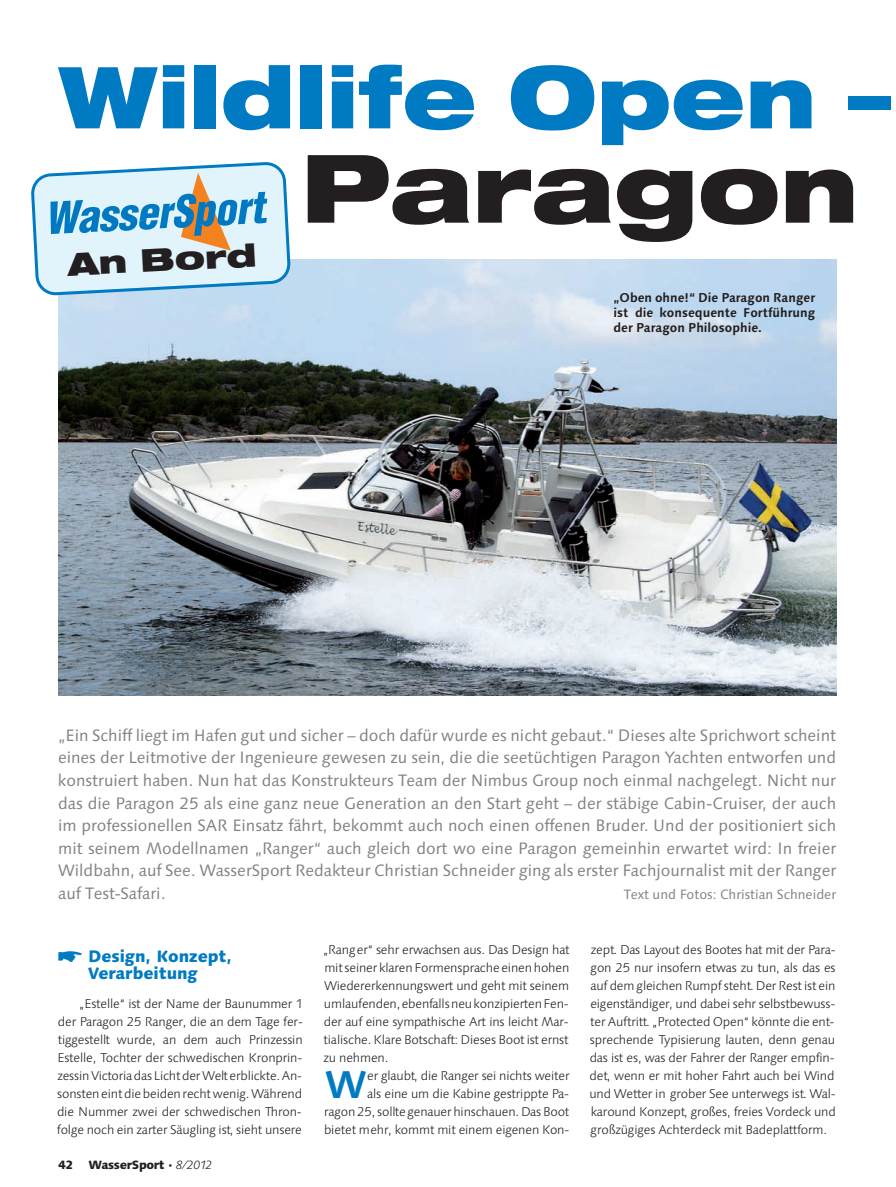
<style>
.page{position:relative;width:896px;height:1187px;background:#fff}
.page>*{position:absolute;margin:0;border:0;box-sizing:border-box;transform-origin:0 0}
.t1{font:900 expanded 94.5px "Helvetica Neue";color:#231f20}
.t2{font:900 expanded 85.5px "Helvetica Neue";color:#007bc3}
.t3{font:700 38.55px "Linotype Syntax";color:#007bc3}
.t4{font:900 expanded 31.5px "Helvetica Neue";color:#231f20;scale:1.1 1}
.t5{font:16.5px/22.5px "Linotype Syntax";color:#808285;text-align:justify}
.t6{font:800 16.5px/17.1px "Linotype Syntax";letter-spacing:-.005em;color:#007bc3}
.t7{font:13.5px "Linotype Syntax";color:#808285}
.t8{font:300 12.75px/18px "Linotype Syntax";letter-spacing:-.015em;color:#231f20;text-align:justify}
.t9{font:700 12.75px/15px "Linotype Syntax";color:#231f20;text-align:justify}
.t10{font:800 12px "Linotype Syntax";letter-spacing:-.03em;color:#231f20}
.s1{font-weight:300;font-style:italic}
</style>
<div class="page">
<img style="left:58px;top:260px;width:778px;height:435px">
<svg style="left:31px;top:162px;width:260px;height:134px;background:#badaea"></svg>
<p class="t2" style="left:58px;top:65px;width:834px">Wildlife Open –</p>
<p class="t1" style="left:301px;top:152px;width:559px">Paragon</p>
<p class="t4" style="left:67px;top:252px;width:173px;rotate:-3deg">An Bord</p>
<p class="t9" style="left:613px;top:292px;width:203px">„Oben ohne!“ Die Paragon Ranger ist die konsequente Fortführung der Paragon Philosophie.</p>
<p class="t5" style="left:58px;top:725px;width:780px">„Ein Schiff liegt im Hafen gut und sicher – doch dafür wurde es nicht gebaut.“ Dieses alte Sprichwort scheint eines der Leitmotive der Ingenieure gewesen zu sein, die die seetüchtigen Paragon Yachten entworfen und konstruiert haben. Nun hat das Konstrukteurs Team der Nimbus Group noch einmal nachgelegt. Nicht nur das die Paragon 25 als eine ganz neue Generation an den Start geht – der stäbige Cabin-Cruiser, der auch im professionellen SAR Einsatz fährt, bekommt auch noch einen offenen Bruder. Und der positioniert sich mit seinem Modellnamen „Ranger“ auch gleich dort wo eine Paragon gemeinhin erwartet wird: In freier Wildbahn, auf See. WasserSport Redakteur Christian Schneider ging als erster Fachjournalist mit der Ranger auf Test-Safari.</p>
<p class="t7" style="left:624px;top:888px;width:214px">Text und Fotos: Christian Schneider</p>
<p class="t6" style="left:88px;top:948px;width:145px">Design, Konzept,<br>Verarbeitung</p>
<p class="t8" style="left:57px;top:995px;width:248px;text-indent:22px">„Estelle“ ist der Name der Baunummer 1 der Paragon 25 Ranger, die an dem Tage fer&shy;tiggestellt wurde, an dem auch Prinzessin Estelle, Tochter der schwedischen Kronprin&shy;zessin Victoria das Licht der Welt erblickte. An&shy;sonsten eint die beiden recht wenig. Während die Nummer zwei der schwedischen Thron&shy;folge noch ein zarter Säugling ist, sieht unsere</p>
<p class="t10" style="left:58px;top:1159px;width:17px">42</p>
<p class="t10" style="left:88px;top:1159px;width:125px">WasserSport · <span class="s1">8/2012</span></p>
<p class="t8" style="left:323px;top:941px;width:248px">„Ranger“ sehr erwachsen aus. Das Design hat mit seiner klaren Formensprache einen hohen Wiedererkennungswert und geht mit seinem umlaufenden, ebenfalls neu konzipierten Fen&shy;der auf eine sympathische Art ins leicht Mar&shy;tialische. Klare Botschaft: Dieses Boot ist ernst zu nehmen.</p>
<p class="t3" style="left:325px;top:1068px;width:44px">W</p>
<p class="t8" style="left:324px;top:1067px;width:247px;text-align:right">er glaubt, die Ranger sei nichts weiter<br>als eine um die Kabine gestrippte Pa-<br>ragon 25, sollte genauer hinschauen. Das Boot bietet mehr, kommt mit einem eigenen Kon-</p>
<p class="t8" style="left:589px;top:941px;width:248px">zept. Das Layout des Bootes hat mit der Para&shy;gon 25 nur insofern etwas zu tun, als das es auf dem gleichen Rumpf steht. Der Rest ist ein eigenständiger, und dabei sehr selbstbewuss&shy;ter Auftritt. „Protected Open“ könnte die ent&shy;sprechende Typisierung lauten, denn genau das ist es, was der Fahrer der Ranger empfin&shy;det, wenn er mit hoher Fahrt auch bei Wind und Wetter in grober See unterwegs ist. Wal&shy;karound Konzept, großes, freies Vordeck und großzügiges Achterdeck mit Badeplattform.</p>
</div>
